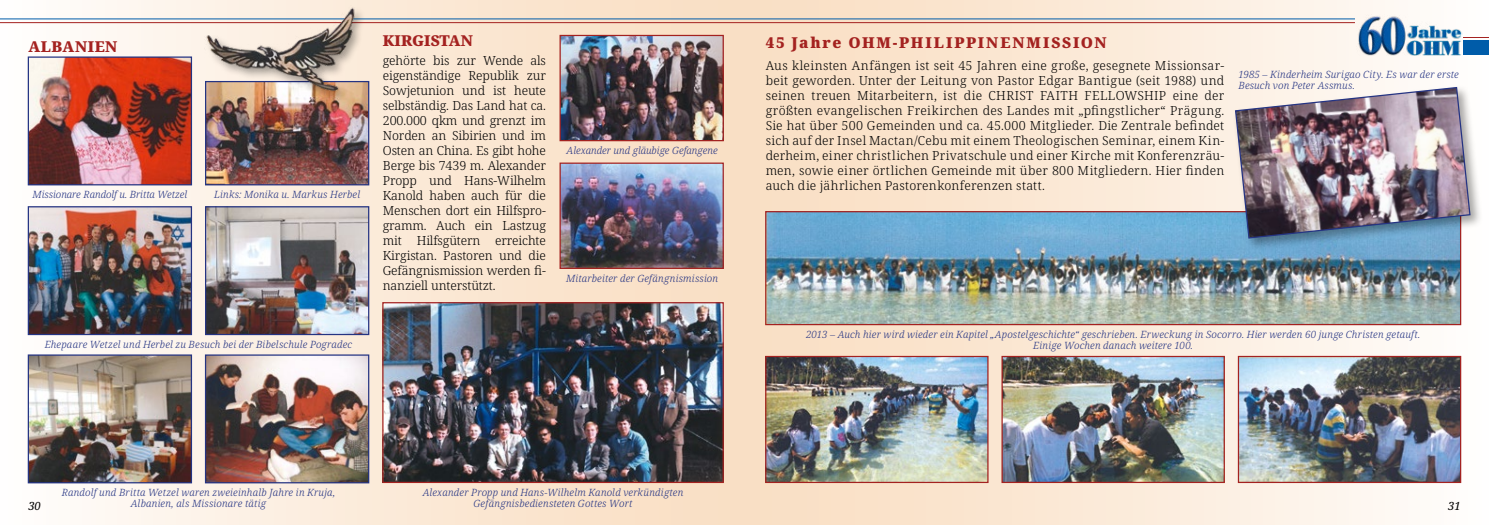
<style>
.page{position:relative;width:1489px;height:525px;background:#fff}
.page>*{position:absolute;margin:0;border:0;box-sizing:border-box;transform-origin:0 0}
.t1{font:900 15px "Noto Serif";letter-spacing:.125em;color:#a42220}
.t2{font:900 15px "Noto Serif";color:#a42220}
.t3{font:900 15px "Noto Serif";letter-spacing:.035em;color:#a42220}
.t4{font:300 12.5px/15px "Noto Serif";letter-spacing:-.005em;color:#000;text-align:justify}
.t5{font:italic 11.25px "Noto Serif";color:#000}
.t6{font:italic 300 10px/11.2px "Noto Serif";letter-spacing:.015em;color:#253483;text-align:center}
.t7{font:italic 300 10px "Noto Serif";letter-spacing:-.005em;color:#253483}
</style>
<div class="page">
<div style="left:0;top:0;width:744px;height:524px;background:linear-gradient(to right,#fffcfa,#f8dcbf)"></div>
<div style="left:744px;top:0;width:744px;height:524px;background:linear-gradient(to right,#f9ddbf,#fefaf8)"></div>
<img style="left:1356px;top:14px;width:106px;height:41px">
<div style="left:1462px;top:40px;width:26px;height:15px;background:#005ca9"></div>
<svg style="left:1462px;top:37px;width:26px;height:1px"></svg>
<hr style="left:0;top:18px;width:1354px;height:1px;background:#005ca9">
<hr style="left:0;top:22px;width:1354px;height:1px;background:#a42220">
<img style="left:30px;top:58px;width:160px;height:125px">
<div style="left:28px;top:56px;width:164px;height:129px;border:1px solid #253483"></div>
<img style="left:207px;top:83px;width:160px;height:100px">
<div style="left:205px;top:81px;width:164px;height:104px;border:1px solid #253483"></div>
<img style="left:30px;top:208px;width:160px;height:125px">
<div style="left:28px;top:206px;width:164px;height:129px;border:1px solid #253483"></div>
<img style="left:207px;top:208px;width:160px;height:125px">
<div style="left:205px;top:206px;width:164px;height:129px;border:1px solid #253483"></div>
<img style="left:30px;top:356px;width:160px;height:125px">
<div style="left:28px;top:354px;width:164px;height:129px;border:1px solid #253483"></div>
<img style="left:207px;top:356px;width:160px;height:125px">
<div style="left:205px;top:354px;width:164px;height:129px;border:1px solid #253483"></div>
<img style="left:561px;top:164px;width:160px;height:103px">
<div style="left:559px;top:162px;width:164px;height:107px;border:1px solid #a42220"></div>
<img style="left:561px;top:37px;width:160px;height:102px">
<div style="left:559px;top:35px;width:164px;height:106px;border:1px solid #a42220"></div>
<img style="left:384px;top:304px;width:337px;height:177px">
<div style="left:382px;top:302px;width:341px;height:181px;border:1px solid #a42220"></div>
<div style="left:204px;top:6px;width:162px;height:96px;background:#000;opacity:.35"></div>
<img style="left:205px;top:5px;width:154px;height:88px">
<img style="left:767px;top:213px;width:691px;height:110px">
<div style="left:765px;top:211px;width:695px;height:114px;border:1px solid #a42220"></div>
<img style="left:767px;top:357px;width:219px;height:124px">
<div style="left:765px;top:355px;width:223px;height:128px;border:1px solid #a42220"></div>
<img style="left:1003px;top:357px;width:219px;height:124px">
<div style="left:1001px;top:355px;width:223px;height:128px;border:1px solid #a42220"></div>
<img style="left:1239px;top:357px;width:219px;height:124px">
<div style="left:1237px;top:355px;width:223px;height:128px;border:1px solid #a42220"></div>
<div style="left:1232px;top:84px;width:251px;height:166px;background:#000;opacity:.35"></div>
<img style="left:1234px;top:86px;width:236px;height:153px">
<p class="t3" style="left:28px;top:35px;width:91px">ALBANIEN</p>
<p class="t2" style="left:383px;top:30px;width:91px">KIRGISTAN</p>
<p class="t4" style="left:383px;top:53px;width:165px">gehörte bis zur Wende als eigenständige Republik zur Sowjetunion und ist heute selbständig. Das Land hat ca.<br>200.000 qkm und grenzt im Norden an Sibirien und im Osten an China. Es gibt hohe Berge bis 7439 m. Alexander Propp und Hans-Wilhelm Kanold haben auch für die Menschen dort ein Hilfspro&shy;gramm. Auch ein Lastzug mit Hilfsgütern erreichte Kirgistan. Pastoren und die Gefängnismission werden fi&shy;nanziell unterstützt.</p>
<p class="t7" style="left:33px;top:187px;width:156px">Missionare Randolf u. Britta Wetzel</p>
<p class="t6" style="left:214px;top:189px;width:147px">Links: Monika u. Markus Herbel</p>
<p class="t6" style="left:45px;top:339px;width:309px">Ehepaare Wetzel und Herbel zu Besuch bei der Bibelschule Pogradec</p>
<p class="t6" style="left:566px;top:145px;width:153px">Alexander und gläubige Gefangene</p>
<p class="t6" style="left:566px;top:273px;width:153px">Mitarbeiter der Gefängnismission</p>
<p class="t1" style="left:765px;top:32px;width:342px">45 Jahre OHM-PHILIPPINENMISSION</p>
<p class="t4" style="left:765px;top:58px;width:460px">Aus kleinsten Anfängen ist seit 45 Jahren eine große, gesegnete Missionsar&shy;beit geworden. Unter der Leitung von Pastor Edgar Bantigue (seit 1988) und seinen treuen Mitarbeitern, ist die CHRIST FAITH FELLOWSHIP eine der größten evangelischen Freikirchen des Landes mit „pfingstlicher“ Prägung.<br>Sie hat über 500 Gemeinden und ca. 45.000 Mitglieder. Die Zentrale befindet sich auf der Insel Mactan/Cebu mit einem Theologischen Seminar, einem Kin&shy;derheim, einer christlichen Privatschule und einer Kirche mit Konferenzräu&shy;men, sowie einer örtlichen Gemeinde mit über 800 Mitgliedern. Hier finden auch die jährlichen Pastorenkonferenzen statt.</p>
<p class="t6" style="left:1238px;top:69px;width:222px;text-align:left">1985 – Kinderheim Surigao City. Es war der erste<br>Besuch von Peter Assmus.</p>
<p class="t6" style="left:806px;top:329px;width:615px">2013 – Auch hier wird wieder ein Kapitel „Apostelgeschichte“ geschrieben. Erweckung in Socorro. Hier werden 60 junge Christen getauft.<br>Einige Wochen danach weitere 100.</p>
<p class="t6" style="left:62px;top:486px;width:275px">Randolf und Britta Wetzel waren zweieinhalb Jahre in Kruja,<br>Albanien, als Missionare tätig</p>
<p class="t6" style="left:422px;top:486px;width:262px">Alexander Propp und Hans-Wilhelm Kanold verkündigten<br>Gefängnisbediensteten Gottes Wort</p>
<p class="t5" style="left:28px;top:498px;width:14px">30</p>
<p class="t5" style="left:1447px;top:498px;width:14px">31</p>
</div>
